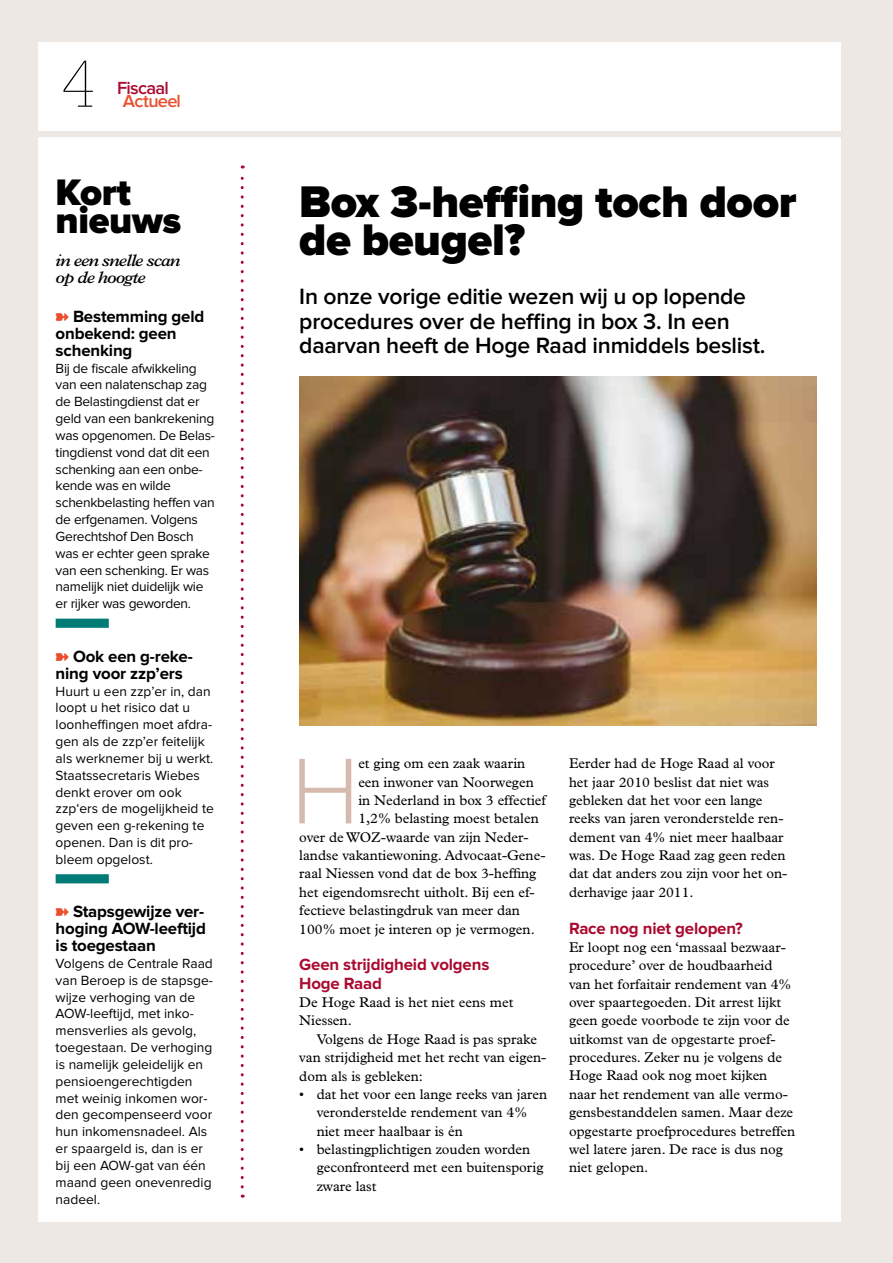
<style>
.page{position:relative;width:893px;height:1263px;background:#fff}
.page>*{position:absolute;margin:0;border:0;box-sizing:border-box;transform-origin:0 0}
.t1{font:300 96.75px "Proxima Nova";color:#d6baae}
.t2{font:100 64.2px "Glypha LT Std";color:#000}
.t3{font:900 45.9px/38.2px "Proxima Nova";letter-spacing:-.01em;color:#000}
.t4{font:900 38.25px/27.6px "Proxima Nova";letter-spacing:-.01em;color:#000}
.t5{font:600 22.95px/24.5px "Proxima Nova";letter-spacing:-.01em;color:#000}
.t6{font:600 18.15px "Proxima Nova";letter-spacing:-.04em;color:#aa0a2f}
.t7{font:600 18.15px "Proxima Nova";letter-spacing:-.035em;color:#e94f2d}
.t8{font:700 16.8px/16.8px "Proxima Nova";letter-spacing:-.01em;color:#000}
.t9{font:700 16.8px/18.3px "Proxima Nova";letter-spacing:-.01em;color:#aa0a2f}
.t10{font:italic 600 16.8px/16.8px "Plantin Std";letter-spacing:-.05em;color:#000}
.t11{font:14.1px/18.3px "Plantin Std";color:#000}
.t12{font:13.8px/16.8px "Proxima Nova";color:#000}
.t13{font:13.8px/16.8px "Proxima Nova";letter-spacing:-.02em;color:#000}
</style>
<div class="page">
<hr style="left:892px;top:0;width:1px;height:1263px;background:#eee8e4">
<div style="left:0;top:0;width:892px;height:1263px;background:#eee8e4"></div>
<div style="left:38px;top:42px;width:803px;height:1179px;background:#fff"></div>
<div style="left:0;top:131px;width:892px;height:6px;background:#eee8e4"></div>
<img style="left:300px;top:376px;width:517px;height:349px">
<svg style="left:241px;top:165px;width:3px;height:1022px"></svg>
<div style="left:56px;top:619px;width:53px;height:9px;background:#007b76"></div>
<div style="left:56px;top:874px;width:53px;height:9px;background:#007b76"></div>
<h2 class="t2" style="left:62px;top:47px;width:34px">4</h2>
<p class="t6" style="left:117px;top:79px;width:53px">Fiscaal</p>
<p class="t7" style="left:123px;top:93px;width:60px">Actueel</p>
<h3 class="t4" style="left:56px;top:180px;width:127px">Kort nieuws</h3>
<p class="t10" style="left:56px;top:252px;width:126px">in een snelle scan op de hoogte</p>
<p class="t8" style="left:56px;top:309px;width:150px;text-indent:17px">Bestemming geld onbekend: geen schenking</p>
<p class="t13" style="left:56px;top:360px;width:161px">Bij de fiscale afwikkeling van een nalatenschap zag de Belastingdienst dat er geld van een bankrekening was opgenomen. De Belas&shy;tingdienst vond dat dit een schenking aan een onbe&shy;kende was en wilde schenkbelasting heffen van de erfgenamen. Volgens<br>Gerechtshof Den Bosch was er echter geen sprake van een schenking. Er was namelijk niet duidelijk wie er rijker was geworden.</p>
<p class="t8" style="left:56px;top:648px;width:139px;text-indent:17px">Ook een g-reke&shy;ning voor zzp’ers</p>
<p class="t12" style="left:56px;top:683px;width:160px">Huurt u een zzp’er in, dan loopt u het risico dat u loonheffingen moet afdra&shy;gen als de zzp’er feitelijk als werknemer bij u werkt.<br>Staatssecretaris Wiebes denkt erover om ook zzp‘ers de mogelijkheid te geven een g-rekening te openen. Dan is dit pro&shy;bleem opgelost.</p>
<p class="t8" style="left:56px;top:904px;width:152px;text-align:justify;text-indent:17px">Stapsgewijze ver&shy;hoging AOW-leeftijd is toegestaan</p>
<p class="t12" style="left:56px;top:955px;width:159px">Volgens de Centrale Raad van Beroep is de stapsge&shy;wijze verhoging van de<br>AOW-leeftijd, met inko&shy;mensverlies als gevolg, toegestaan. De verhoging is namelijk geleidelijk en pensioengerechtigden met weinig inkomen wor&shy;den gecompenseerd voor hun inkomensnadeel. Als er spaargeld is, dan is er bij een AOW-gat van één maand geen onevenredig nadeel.</p>
<h3 class="t3" style="left:299px;top:184px;width:499px">Box 3-heffing toch door de beugel?</h3>
<h3 class="t5" style="left:299px;top:285px;width:468px">In onze vorige editie wezen wij u op lopende procedures over de heffing in box 3. In een daarvan heeft de Hoge Raad inmiddels beslist.</h3>
<h1 class="t1" style="left:291px;top:747px;width:70px">H</h1>
<p class="t11" style="left:358px;top:754px;width:168px">et ging om een zaak waarin</p>
<p class="t11" style="left:358px;top:773px;width:177px">een inwoner van Noorwegen</p>
<p class="t11" style="left:358px;top:791px;width:189px">in Nederland in box 3 effectief</p>
<p class="t11" style="left:358px;top:809px;width:182px">1,2% belasting moest betalen</p>
<p class="t11" style="left:299px;top:828px;width:231px">over de WOZ-waarde van zijn Neder-</p>
<p class="t11" style="left:299px;top:846px;width:248px">landse vakantiewoning. Advocaat-Gene-</p>
<p class="t11" style="left:299px;top:865px;width:239px">raal Niessen vond dat de box 3-heffing</p>
<p class="t11" style="left:299px;top:883px;width:237px">het eigendomsrecht uitholt. Bij een ef-</p>
<p class="t11" style="left:299px;top:901px;width:222px">fectieve belastingdruk van meer dan</p>
<p class="t11" style="left:299px;top:920px;width:237px">100% moet je interen op je vermogen.</p>
<p class="t9" style="left:299px;top:956px;width:192px">Geen strijdigheid volgens<br>Hoge Raad</p>
<p class="t11" style="left:299px;top:993px;width:216px">De Hoge Raad is het niet eens met<br>Niessen.</p>
<p class="t11" style="left:299px;top:1030px;width:249px;text-indent:17px">Volgens de Hoge Raad is pas sprake van strijdigheid met het recht van eigen&shy;dom als is gebleken:</p>
<p class="t11" style="left:317px;top:1085px;width:232px;text-indent:-17px">• dat het voor een lange reeks van jaren veronderstelde rendement van 4% niet meer haalbaar is én</p>
<p class="t11" style="left:317px;top:1140px;width:228px;text-indent:-17px">• belastingplichtigen zouden worden geconfronteerd met een buitensporig zware last</p>
<p class="t11" style="left:569px;top:754px;width:220px">Eerder had de Hoge Raad al voor het jaar 2010 beslist dat niet was gebleken dat het voor een lange reeks van jaren veronderstelde ren&shy;dement van 4% niet meer haalbaar was. De Hoge Raad zag geen reden dat dat anders zou zijn voor het on&shy;derhavige jaar 2011.</p>
<p class="t9" style="left:569px;top:919px;width:175px">Race nog niet gelopen?</p>
<p class="t11" style="left:569px;top:938px;width:228px">Er loopt nog een ‘massaal bezwaar&shy;procedure’ over de houdbaarheid van het forfaitair rendement van 4% over spaartegoeden. Dit arrest lijkt geen goede voorbode te zijn voor de uitkomst van de opgestarte proef&shy;procedures. Zeker nu je volgens de Hoge Raad ook nog moet kijken naar het rendement van alle vermo&shy;gensbestanddelen samen. Maar deze opgestarte proefprocedures betreffen wel latere jaren. De race is dus nog niet gelopen.</p>
</div>
